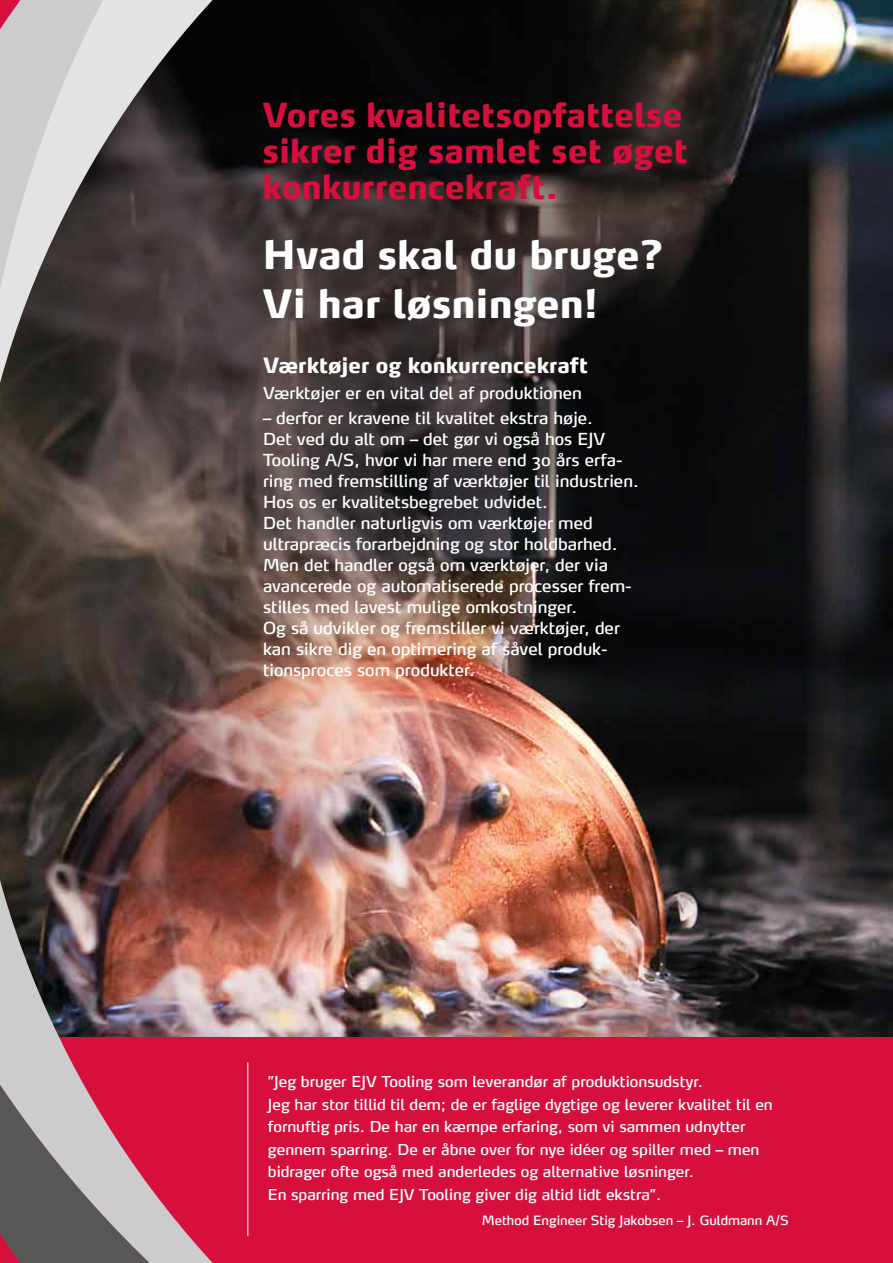
<style>
.page{position:relative;width:893px;height:1263px;background:#fff}
.page>*{position:absolute;margin:0;border:0;box-sizing:border-box;transform-origin:0 0}
.t1{font:800 39px/48.9px "Max";color:#fff}
.t2{font:800 33px/36px "Max";color:#d60f3c}
.t3{font:800 21px "Max";color:#fff}
.t4{font:16.5px/21px "Max";color:#fff}
.t5{font:15px/22.5px "Max";color:#fff}
.t6{font:12.75px "Max";color:#fff}
</style>
<div class="page">
<img style="left:0;top:0;width:893px;height:1263px">
<h2 class="t2" style="left:263px;top:96px;width:427px">Vores kvalitetsopfattelse sikrer dig samlet set øget konkurrencekraft.</h2>
<h1 class="t1" style="left:263px;top:230px;width:403px">Hvad skal du bruge?<br>Vi har løsningen!</h1>
<p class="t3" style="left:263px;top:352px;width:326px">Værktøjer og konkurrencekraft</p>
<p class="t4" style="left:263px;top:382px;width:320px">Værktøjer er en vital del af produktionen</p>
<p class="t4" style="left:263px;top:408px;width:377px">– derfor er kravene til kvalitet ekstra høje.<br>Det ved du alt om – det gør vi også hos EJV Tooling A/S, hvor vi har mere end 30 års erfa&shy;ring med fremstilling af værktøjer til industrien.<br>Hos os er kvalitetsbegrebet udvidet.<br>Det handler naturligvis om værktøjer med ultrapræcis forarbejdning og stor holdbarhed.<br>Men det handler også om værktøjer, der via avancerede og automatiserede processer frem&shy;stilles med lavest mulige omkostninger.<br>Og så udvikler og fremstiller vi værktøjer, der kan sikre dig en optimering af såvel produk&shy;tionsproces som produkter.</p>
<p class="t5" style="left:268px;top:1070px;width:506px">”Jeg bruger EJV Tooling som leverandør af produktionsudstyr.<br>Jeg har stor tillid til dem; de er faglige dygtige og leverer kvalitet til en fornuftig pris. De har en kæmpe erfaring, som vi sammen udnytter gennem sparring. De er åbne over for nye idéer og spiller med – men bidrager ofte også med anderledes og alternative løsninger.<br>En sparring med EJV Tooling giver dig altid lidt ekstra”.</p>
<p class="t6" style="left:482px;top:1212px;width:308px">Method Engineer Stig Jakobsen – J. Guldmann A/S</p>
</div>
